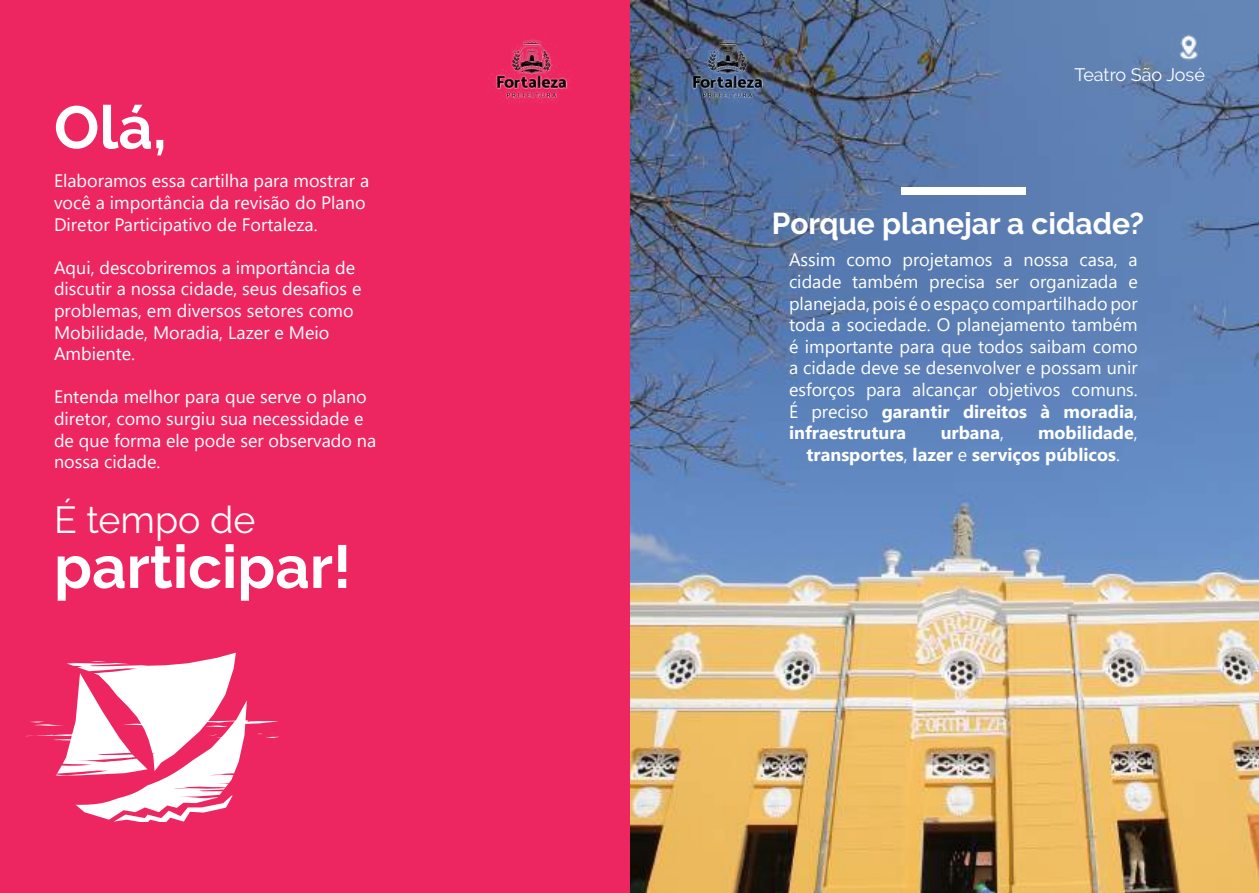
<style>
.page{position:relative;width:1259px;height:893px;background:#fff}
.page>*{position:absolute;margin:0;border:0;box-sizing:border-box;transform-origin:0 0}
.t1{font:700 60px "Raleway";color:#fff}
.t2{font:37.5px "Raleway";color:#fff}
.t3{font:700 30px "Raleway";color:#fff}
.t4{font:18px/21.6px "Segoe UI";color:#fff}
.t5{font:700 18px/21.6px "Segoe UI";color:#fff}
.t6{font:18px "Raleway";color:#fff}
.s1{font-weight:700}
.s2{font-weight:400}
</style>
<div class="page">
<img style="left:629px;top:0;width:630px;height:893px">
<div style="left:0;top:0;width:629px;height:893px;background:#ed2661"></div>
<svg style="left:25px;top:652px;width:254px;height:170px"></svg>
<div style="left:901px;top:187px;width:124px;height:8px;background:#fff"></div>
<img style="left:1170px;top:34px;width:35px;height:28px">
<img style="left:495px;top:39px;width:75px;height:63px">
<img style="left:683px;top:32px;width:89px;height:79px">
<h1 class="t1" style="left:54px;top:93px;width:114px">Olá,</h1>
<p class="t4" style="left:54px;top:169px;width:317px">Elaboramos essa cartilha para mostrar a você a importância da revisão do Plano<br>Diretor Participativo de Fortaleza.</p>
<p class="t4" style="left:54px;top:255px;width:309px">Aqui, descobriremos a importância de discutir a nossa cidade, seus desafios e problemas, em diversos setores como<br>Mobilidade, Moradia, Lazer e Meio<br>Ambiente.</p>
<p class="t4" style="left:54px;top:385px;width:324px">Entenda melhor para que serve o plano diretor, como surgiu sua necessidade e de que forma ele pode ser observado na nossa cidade.</p>
<h2 class="t2" style="left:54px;top:498px;width:203px">É tempo de</h2>
<h1 class="t1" style="left:54px;top:533px;width:299px">participar!</h1>
<p class="t6" style="left:1074px;top:64px;width:132px">Teatro São José</p>
<h3 class="t3" style="left:772px;top:206px;width:374px">Porque planejar a cidade?</h3>
<p class="t4" style="left:789px;top:248px;width:350px;text-align:justify">Assim como projetamos a nossa casa, a cidade também precisa ser organizada e planejada, pois é o espaço compartilhado por toda a sociedade. O planejamento também é importante para que todos saibam como a cidade deve se desenvolver e possam unir esforços para alcançar objetivos comuns.<br>É preciso <span class="s1">garantir direitos à moradia</span>, <span class="s1">infraestrutura</span></p>
<p class="t5" style="left:806px;top:421px;width:333px;text-indent:231px">mobilidade<span class="s2">, </span>transportes<span class="s2">,</span> lazer <span class="s2">e</span> serviços públicos<span class="s2">.</span></p>
<p class="t5" style="left:940px;top:421px;width:65px">urbana<span class="s2">,</span></p>
</div>
